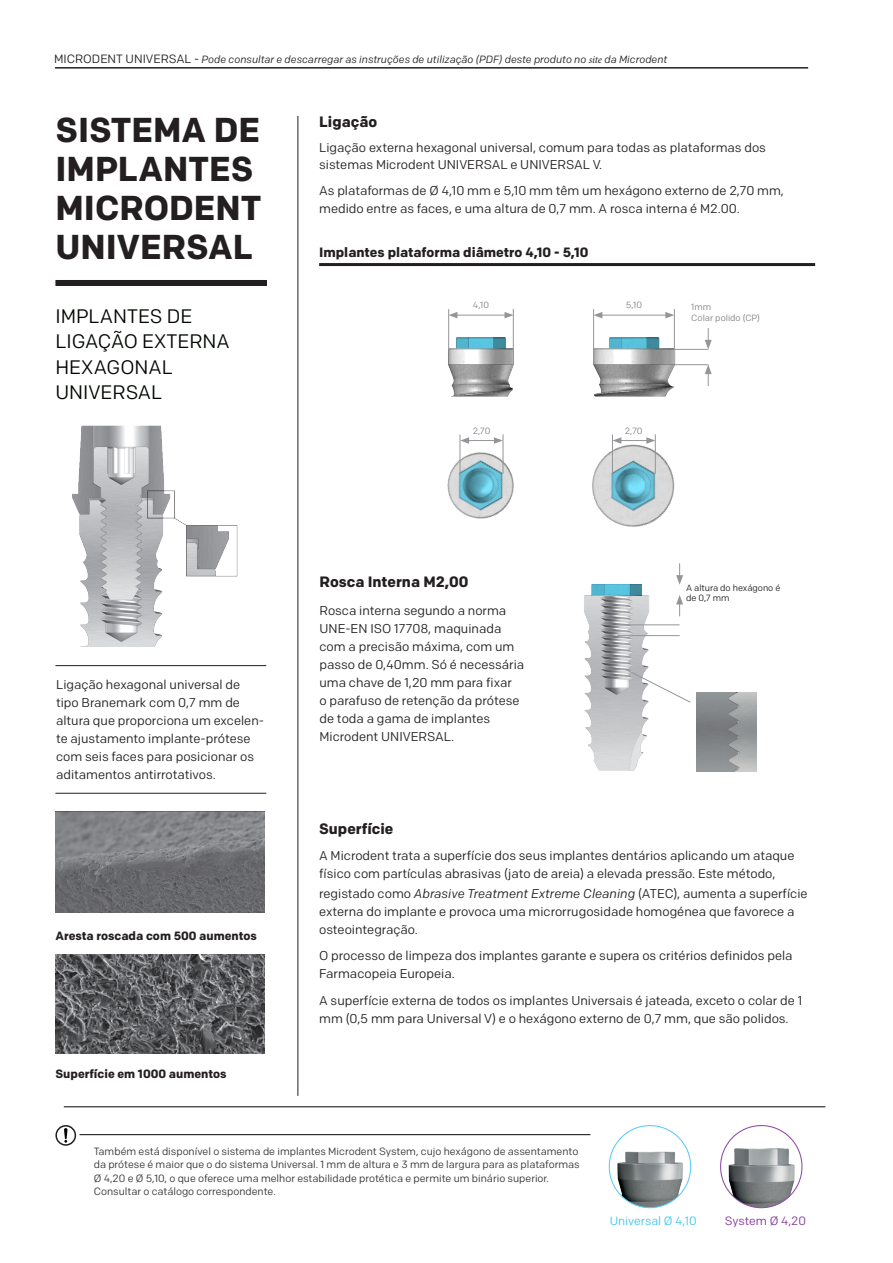
<style>
.page{position:relative;width:893px;height:1263px;background:#fff}
.page>*{position:absolute;margin:0;border:0;box-sizing:border-box;transform-origin:0 0}
.t1{font:700 34.5px/39px "Colfax";color:#231f20}
.t2{font:19.5px/25.5px "Colfax";color:#000600}
.t3{font:700 15px "Colfax";color:#231f20}
.t4{font:700 13.5px "Colfax";color:#231f20}
.t5{font:12.75px/18px "Colfax";color:#231f20}
.t6{font:700 12px "Colfax";color:#231f20}
.t7{font:12px "Colfax";color:#40c7f4}
.t8{font:12px "Colfax";letter-spacing:-.005em;color:#813699}
.t9{font:10.5px/13.5px "Colfax";color:#363536}
.t10{font:italic 10.5px "Colfax";color:#231f20}
.t11{font:9px/10.5px "Colfax";color:#808285}
.t12{font:9px/10.6px "Colfax";color:#231f20}
.s1{font-style:normal;font-size:12px}
.s2{font-family:"Minion Pro"}
.s3{font-style:italic}
</style>
<div class="page">
<hr style="left:55px;top:67px;width:753px;height:2px;background:#231f20">
<img style="left:55px;top:811px;width:210px;height:102px">
<img style="left:55px;top:955px;width:209px;height:99px">
<div style="left:55px;top:280px;width:212px;height:6px;background:#231f20"></div>
<hr style="left:297px;top:116px;width:1px;height:980px;background:#231f20">
<hr style="left:55px;top:665px;width:211px;height:1px;background:#231f20">
<hr style="left:55px;top:793px;width:211px;height:1px;background:#231f20">
<img style="left:72px;top:425px;width:166px;height:222px">
<hr style="left:319px;top:263px;width:496px;height:3px;background:#231f20">
<img style="left:447px;top:450px;width:67px;height:69px">
<hr style="left:503px;top:434px;width:1px;height:40px;background:#939598">
<hr style="left:460px;top:434px;width:1px;height:40px;background:#939598">
<svg style="left:460px;top:437px;width:43px;height:7px"></svg>
<img style="left:448px;top:309px;width:66px;height:88px">
<hr style="left:513px;top:309px;width:1px;height:40px;background:#939598">
<hr style="left:448px;top:309px;width:1px;height:41px;background:#939598">
<hr style="left:455px;top:315px;width:52px;height:1px;background:#939598">
<svg style="left:448px;top:312px;width:9px;height:6px"></svg>
<svg style="left:505px;top:312px;width:8px;height:6px"></svg>
<img style="left:593px;top:309px;width:102px;height:88px">
<hr style="left:674px;top:309px;width:1px;height:40px;background:#939598">
<hr style="left:593px;top:309px;width:1px;height:41px;background:#939598">
<hr style="left:600px;top:315px;width:68px;height:1px;background:#939598">
<svg style="left:594px;top:312px;width:8px;height:6px"></svg>
<svg style="left:665px;top:312px;width:9px;height:6px"></svg>
<img style="left:592px;top:444px;width:83px;height:83px">
<hr style="left:655px;top:434px;width:1px;height:40px;background:#939598">
<hr style="left:612px;top:434px;width:1px;height:40px;background:#939598">
<hr style="left:619px;top:440px;width:30px;height:1px;background:#939598">
<svg style="left:613px;top:437px;width:8px;height:7px"></svg>
<svg style="left:646px;top:437px;width:9px;height:7px"></svg>
<hr style="left:674px;top:349px;width:34px;height:1px;background:#939598">
<hr style="left:674px;top:364px;width:34px;height:1px;background:#939598">
<svg style="left:705px;top:328px;width:7px;height:21px"></svg>
<img style="left:584px;top:584px;width:75px;height:187px">
<img style="left:592px;top:584px;width:50px;height:11px">
<hr style="left:617px;top:635px;width:63px;height:1px;background:#939598">
<hr style="left:617px;top:624px;width:63px;height:1px;background:#939598">
<svg style="left:624px;top:668px;width:67px;height:35px"></svg>
<img style="left:697px;top:692px;width:59px;height:79px">
<svg style="left:705px;top:364px;width:7px;height:22px"></svg>
<svg style="left:676px;top:595px;width:7px;height:21px"></svg>
<svg style="left:676px;top:563px;width:7px;height:22px"></svg>
<hr style="left:64px;top:1106px;width:761px;height:1px;background:#231f20">
<hr style="left:79px;top:1134px;width:511px;height:1px;background:#231f20">
<div style="left:55px;top:1125px;width:21px;height:21px;border:2px solid #231f20;border-radius:50%"></div>
<svg style="left:64px;top:1128px;width:4px;height:15px"></svg>
<svg style="left:609px;top:1125px;width:82px;height:83px"></svg>
<img style="left:609px;top:1133px;width:82px;height:75px">
<div style="left:609px;top:1125px;width:82px;height:83px;border:1px solid #5accf5;border-radius:50%"></div>
<img style="left:721px;top:1135px;width:81px;height:73px">
<div style="left:720px;top:1125px;width:82px;height:83px;border:1px solid #8f4ba3;border-radius:50%"></div>
<p class="t10" style="left:54px;top:53px;width:615px"><span class="s1">MICRODENT UNIVERSAL -</span> Pode consultar e descarregar as instruções de utilização (PDF) deste produto no <span class="s2">site</span> da Microdent</p>
<p class="t1" style="left:55px;top:110px;width:208px">SISTEMA DE<br>IMPLANTES<br>MICRODENT</p>
<p class="t1" style="left:55px;top:227px;width:199px">UNIVERSAL</p>
<p class="t2" style="left:55px;top:303px;width:139px">IMPLANTES DE</p>
<p class="t2" style="left:55px;top:329px;width:176px">LIGAÇÃO EXTERNA<br>HEXAGONAL</p>
<p class="t2" style="left:55px;top:380px;width:108px">UNIVERSAL</p>
<p class="t3" style="left:319px;top:113px;width:60px">Ligação</p>
<p class="t5" style="left:319px;top:139px;width:448px;line-height:16.5px">Ligação externa hexagonal universal, comum para todas as plataformas dos sistemas Microdent UNIVERSAL e UNIVERSAL V.</p>
<p class="t5" style="left:319px;top:182px;width:466px">As plataformas de Ø 4,10 mm e 5,10 mm têm um hexágono externo de 2,70 mm, medido entre as faces, e uma altura de 0,7 mm. A rosca interna é M2.00.</p>
<p class="t4" style="left:319px;top:243px;width:271px">Implantes plataforma diâmetro 4,10 - 5,10</p>
<p class="t11" style="left:473px;top:300px;width:18px">4,10</p>
<p class="t11" style="left:626px;top:300px;width:18px">5,10</p>
<p class="t11" style="left:473px;top:425px;width:19px">2,70</p>
<p class="t11" style="left:625px;top:425px;width:19px">2,70</p>
<p class="t11" style="left:691px;top:302px;width:70px">1mm<br>Colar polido (CP)</p>
<p class="t5" style="left:56px;top:676px;width:210px">Ligação hexagonal universal de tipo Branemark com 0,7 mm de altura que proporciona um excelen&shy;te ajustamento implante-prótese com seis faces para posicionar os aditamentos antirrotativos.</p>
<p class="t6" style="left:55px;top:928px;width:203px">Aresta roscada com 500 aumentos</p>
<p class="t6" style="left:55px;top:1066px;width:173px">Superfície em 1000 aumentos</p>
<p class="t3" style="left:319px;top:573px;width:150px">Rosca Interna M2,00</p>
<p class="t5" style="left:319px;top:601px;width:206px">Rosca interna segundo a norma<br>UNE-EN ISO 17708, maquinada com a precisão máxima, com um passo de 0,40mm. Só é necessária uma chave de 1,20 mm para fixar<br>o parafuso de retenção da prótese de toda a gama de implantes<br>Microdent UNIVERSAL.</p>
<p class="t12" style="left:686px;top:582px;width:96px">A altura do hexágono é de 0,7 mm</p>
<p class="t3" style="left:319px;top:819px;width:76px">Superfície</p>
<p class="t5" style="left:319px;top:847px;width:477px">A Microdent trata a superfície dos seus implantes dentários aplicando um ataque físico com partículas abrasivas (jato de areia) a elevada pressão. Este método,</p>
<p class="t5" style="left:319px;top:884px;width:490px">registado como <span class="s3">Abrasive Treatment Extreme Cleaning</span> (ATEC), aumenta a superfície externa do implante e provoca uma microrrugosidade homogénea que favorece a osteointegração.</p>
<p class="t5" style="left:319px;top:947px;width:475px">O processo de limpeza dos implantes garante e supera os critérios definidos pela<br>Farmacopeia Europeia.</p>
<p class="t5" style="left:319px;top:991px;width:484px">A superfície externa de todos os implantes Universais é jateada, exceto o colar de 1 mm (0,5 mm para Universal V) e o hexágono externo de 0,7 mm, que são polidos.</p>
<p class="t9" style="left:94px;top:1144px;width:487px">Também está disponível o sistema de implantes Microdent System, cujo hexágono de assentamento da prótese é maior que o do sistema Universal. 1 mm de altura e 3 mm de largura para as plataformas</p>
<p class="t9" style="left:94px;top:1171px;width:457px">Ø 4,20 e Ø 5,10, o que oferece uma melhor estabilidade protética e permite um binário superior.</p>
<p class="t9" style="left:94px;top:1185px;width:184px">Consultar o catálogo correspondente.</p>
<p class="t7" style="left:610px;top:1214px;width:89px">Universal Ø 4,10</p>
<p class="t8" style="left:725px;top:1214px;width:82px">System Ø 4,20</p>
</div>
